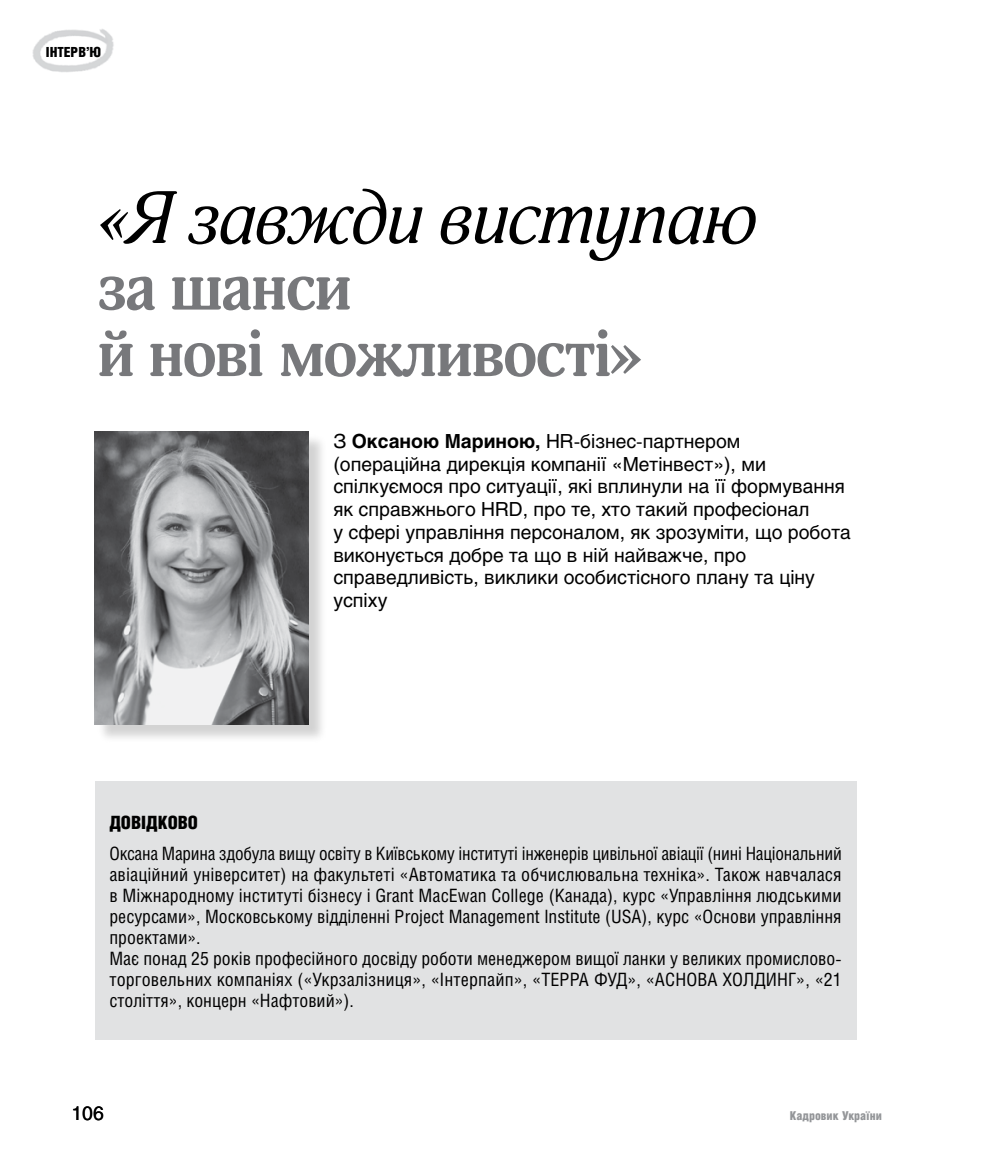
<style>
.page{position:relative;width:993px;height:1166px;background:#fff}
.page>*{position:absolute;margin:0;border:0;box-sizing:border-box;transform-origin:0 0}
.t1{font:italic 73.5px "Adonis C";letter-spacing:-.03em;color:#000}
.t2{font:700 66.5px/66.5px "Adonis C";letter-spacing:-.03em;color:#77787b}
.t3{font:19.25px/22.8px "Helios";color:#000}
.t4{font:19.25px "Helios C";color:#000}
.t5{font:18.38px/21px "Helios Cond C";color:#000}
.t6{font:18.38px "Helios Cond Black C";color:#000}
.t7{font:14px "Helios Cond Black C";color:#000}
.t8{font:12.25px "Helios Cond Black C";color:#939598}
.s1{font-weight:700}
</style>
<div class="page">
<img style="left:32px;top:29px;width:82px;height:43px">
<div style="left:97px;top:433px;width:230px;height:310px;background:#000;opacity:.18"></div>
<img style="left:94px;top:431px;width:214px;height:293px">
<div style="left:94px;top:781px;width:762px;height:259px;background:#e1e2e3"></div>
<p class="t7" style="left:46px;top:44px;width:57px">ІНТЕРВ’Ю</p>
<h1 class="t1" style="left:97px;top:176px;width:660px">«Я завжди виступаю</h1>
<h2 class="t2" style="left:97px;top:255px;width:545px">за шанси<br>й нові можливості»</h2>
<p class="t3" style="left:333px;top:429px;width:519px">З <span class="s1">Оксаною Мариною,</span> HR-бізнес-партнером (операційна дирекція компанії «Метінвест»), ми спілкуємося про ситуації, які вплинули на її формування як справжнього HRD, про те, хто такий професіонал<br>у сфері управління персоналом, як зрозуміти, що робота виконується добре та що в ній найважче, про справедливість, виклики особистісного плану та ціну успіху</p>
<p class="t6" style="left:109px;top:812px;width:90px">ДОВІДКОВО</p>
<p class="t5" style="left:109px;top:842px;width:733px">Оксана Марина здобула вищу освіту в Київському інституті інженерів цивільної авіації (нині Національний авіаційний університет) на факультеті «Автоматика та обчислювальна техніка». Також навчалася в Міжнародному інституті бізнесу і Grant MacEwan College (Канада), курс «Управління людськими ресурсами», Московському відділенні Project Management Institute (USA), курс «Основи управління проектами».<br>Має понад 25 років професійного досвіду роботи менеджером вищої ланки у великих промислово&shy;торговельних компаніях («Укрзалізниця», «Інтерпайп», «ТЕРРА ФУД», «АСНОВА ХОЛДИНГ», «21 століття», концерн «Нафтовий»).</p>
<p class="t4" style="left:71px;top:1102px;width:34px">106</p>
<p class="t8" style="left:789px;top:1108px;width:94px">Кадровик України</p>
</div>
